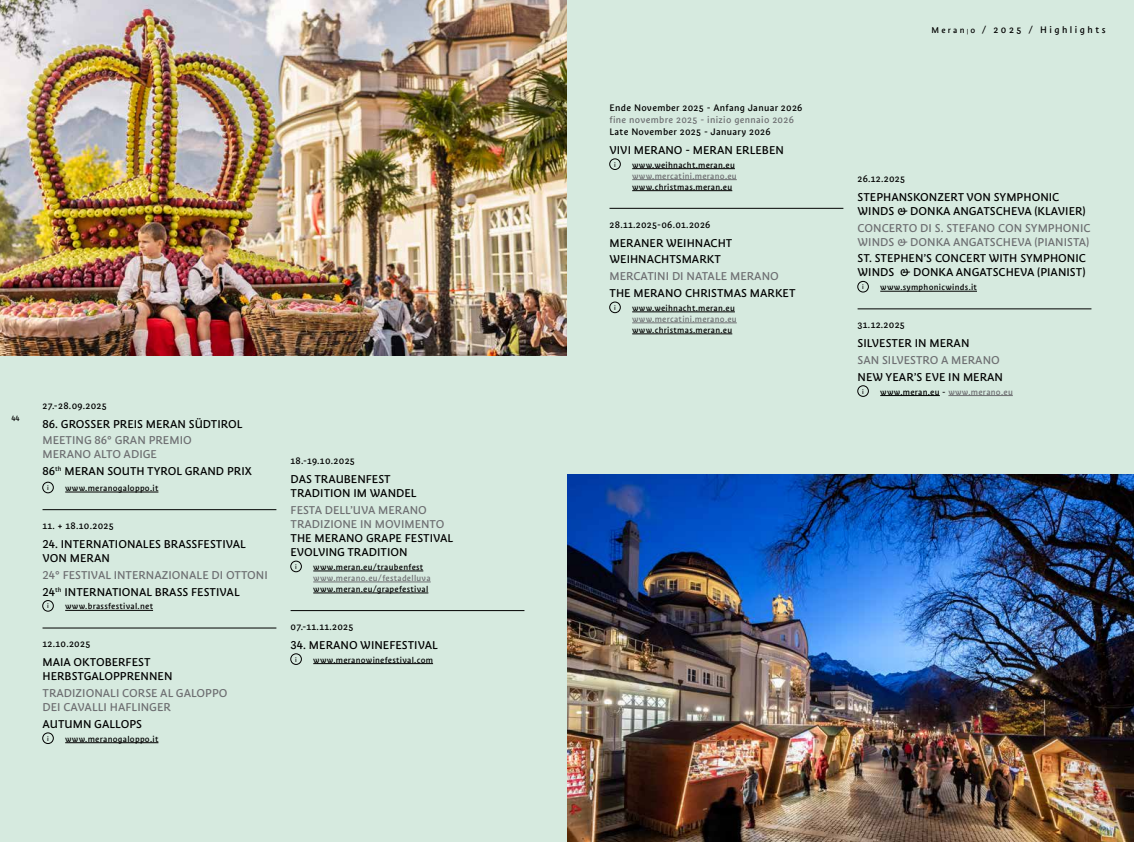
<style>
.page{position:relative;width:1134px;height:842px;background:#d6eadf}
.page>*{position:absolute;margin:0;border:0;box-sizing:border-box;transform-origin:0 0}
.t1{font:12px/14px "Suedtirol Next Merano";color:#000}
.t2{font:12px/14px "Suedtirol Next Merano";color:#6d6e71}
.t3{font:10px "Suedtirol Next Merano";letter-spacing:.03em;color:#000}
.t4{font:10px "Suedtirol Next Merano";letter-spacing:.03em;color:#6d6e71}
.t5{font:10px "Suedtirol Next Merano";letter-spacing:.25em;color:#000}
.t6{font:9px "Suedtirol Next Merano";letter-spacing:.03em;color:#000}
.t7{font:9px "Suedtirol Next Merano";letter-spacing:.03em;color:#6d6e71}
.t8{font:8px "Suedtirol Next Merano";color:#000}
.t9{font:6.8px "Suedtirol Next Merano";color:#000}
.s1{color:#000}
.s2{font-size:9px}
.s3{color:#6d6e71}
</style>
<div class="page">
<hr style="left:65px;top:492px;width:93px;height:1px;background:#000">
<hr style="left:65px;top:610px;width:88px;height:1px;background:#000">
<hr style="left:65px;top:742px;width:93px;height:1px;background:#000">
<div style="left:43px;top:482px;width:11px;height:11px;border:1px solid #000;border-radius:50%"></div>
<hr style="left:43px;top:509px;width:233px;height:1px;background:#000">
<div style="left:43px;top:600px;width:11px;height:11px;border:1px solid #000;border-radius:50%"></div>
<hr style="left:43px;top:628px;width:233px;height:1px;background:#000">
<div style="left:43px;top:733px;width:11px;height:11px;border:1px solid #000;border-radius:50%"></div>
<hr style="left:632px;top:168px;width:103px;height:1px;background:#000">
<hr style="left:632px;top:179px;width:105px;height:1px;background:#6d6e71">
<hr style="left:632px;top:190px;width:100px;height:1px;background:#000">
<hr style="left:632px;top:312px;width:103px;height:1px;background:#000">
<hr style="left:632px;top:323px;width:105px;height:1px;background:#6d6e71">
<hr style="left:632px;top:334px;width:100px;height:1px;background:#000">
<div style="left:609px;top:159px;width:11px;height:11px;border:1px solid #000;border-radius:50%"></div>
<hr style="left:609px;top:208px;width:234px;height:1px;background:#000">
<div style="left:609px;top:302px;width:11px;height:11px;border:1px solid #000;border-radius:50%"></div>
<hr style="left:880px;top:291px;width:97px;height:1px;background:#000">
<hr style="left:880px;top:395px;width:60px;height:1px;background:#000">
<hr style="left:948px;top:395px;width:65px;height:1px;background:#6d6e71">
<div style="left:857px;top:281px;width:11px;height:11px;border:1px solid #000;border-radius:50%"></div>
<hr style="left:857px;top:309px;width:234px;height:1px;background:#000">
<div style="left:857px;top:386px;width:11px;height:11px;border:1px solid #000;border-radius:50%"></div>
<hr style="left:313px;top:571px;width:110px;height:1px;background:#000">
<hr style="left:313px;top:582px;width:118px;height:1px;background:#6d6e71">
<hr style="left:313px;top:593px;width:115px;height:1px;background:#000">
<hr style="left:313px;top:663px;width:120px;height:1px;background:#000">
<div style="left:291px;top:561px;width:11px;height:11px;border:1px solid #000;border-radius:50%"></div>
<hr style="left:291px;top:610px;width:233px;height:1px;background:#000">
<div style="left:291px;top:654px;width:11px;height:11px;border:1px solid #000;border-radius:50%"></div>
<img style="left:0;top:0;width:567px;height:356px">
<img style="left:568px;top:474px;width:566px;height:368px">
<p class="t8" style="left:11px;top:414px;width:10px">44</p>
<p class="t3" style="left:43px;top:400px;width:66px">27.-28.09.2025</p>
<p class="t1" style="left:43px;top:416px;width:202px">86. GROSSER PREIS MERAN SÜDTIROL</p>
<p class="t2" style="left:43px;top:433px;width:151px">MEETING 86° GRAN PREMIO<br>MERANO ALTO ADIGE</p>
<p class="t1" style="left:43px;top:464px;width:211px">86<sup>th</sup> MERAN SOUTH TYROL GRAND PRIX</p>
<p class="t9" style="left:47px;top:484px;width:3px">i</p>
<p class="t6" style="left:65px;top:483px;width:95px">www.meranogaloppo.it</p>
<p class="t3" style="left:43px;top:520px;width:73px">11. + 18.10.2025</p>
<p class="t1" style="left:43px;top:537px;width:205px">24. INTERNATIONALES BRASSFESTIVAL<br>VON MERAN</p>
<p class="t2" style="left:43px;top:566px;width:227px;line-height:16.8px">24° FESTIVAL INTERNAZIONALE DI OTTONI<br><span class="s1">24</span><sup>th</sup> <span class="s1">INTERNATIONAL BRASS FESTIVAL</span></p>
<p class="t9" style="left:47px;top:602px;width:3px">i</p>
<p class="t6" style="left:65px;top:601px;width:89px">www.brassfestival.net</p>
<p class="t3" style="left:43px;top:638px;width:49px">12.10.2025</p>
<p class="t1" style="left:43px;top:655px;width:131px">MAIA OKTOBERFEST<br>HERBSTGALOPPRENNEN</p>
<p class="t2" style="left:43px;top:686px;width:187px">TRADIZIONALI CORSE AL GALOPPO<br>DEI CAVALLI HAFLINGER</p>
<p class="t1" style="left:43px;top:717px;width:101px">AUTUMN GALLOPS</p>
<p class="t9" style="left:47px;top:735px;width:3px">i</p>
<p class="t6" style="left:65px;top:734px;width:95px">www.meranogaloppo.it</p>
<p class="t3" style="left:291px;top:455px;width:66px">18.-19.10.2025</p>
<p class="t1" style="left:291px;top:472px;width:128px">DAS TRAUBENFEST<br>TRADITION IM WANDEL</p>
<p class="t2" style="left:291px;top:503px;width:155px">FESTA DELL’UVA MERANO<br>TRADIZIONE IN MOVIMENTO</p>
<p class="t1" style="left:291px;top:531px;width:164px">THE MERANO GRAPE FESTIVAL<br>EVOLVING TRADITION</p>
<p class="t9" style="left:295px;top:563px;width:3px">i</p>
<p class="t6" style="left:313px;top:562px;width:112px">www.meran.eu/traubenfest</p>
<p class="t7" style="left:313px;top:573px;width:119px">www.merano.eu/festadelluva</p>
<p class="t6" style="left:313px;top:584px;width:117px">www.meran.eu/grapefestival</p>
<p class="t3" style="left:291px;top:621px;width:64px">07.-11.11.2025</p>
<p class="t1" style="left:291px;top:638px;width:149px">34. MERANO WINEFESTIVAL</p>
<p class="t9" style="left:295px;top:655px;width:3px">i</p>
<p class="t6" style="left:313px;top:654px;width:121px">www.meranowinefestival.com</p>
<p class="t3" style="left:609px;top:102px;width:194px">Ende November 2025 - Anfang Januar 2026</p>
<p class="t4" style="left:609px;top:114px;width:186px">fine novembre 2025 - inizio gennaio 2026</p>
<p class="t3" style="left:609px;top:126px;width:163px">Late November 2025 - January 2026</p>
<p class="t1" style="left:609px;top:143px;width:176px">VIVI MERANO - MERAN ERLEBEN</p>
<p class="t9" style="left:614px;top:161px;width:3px">i</p>
<p class="t6" style="left:632px;top:160px;width:104px">www.weihnacht.meran.eu</p>
<p class="t7" style="left:632px;top:171px;width:106px">www.mercatini.merano.eu</p>
<p class="t6" style="left:632px;top:182px;width:102px">www.christmas.meran.eu</p>
<p class="t3" style="left:609px;top:219px;width:102px">28.11.2025-06.01.2026</p>
<p class="t1" style="left:609px;top:234px;width:124px;line-height:16.8px">MERANER WEIHNACHT<br>WEIHNACHTSMARKT</p>
<p class="t2" style="left:609px;top:269px;width:171px">MERCATINI DI NATALE MERANO</p>
<p class="t1" style="left:609px;top:286px;width:188px">THE MERANO CHRISTMAS MARKET</p>
<p class="t9" style="left:614px;top:304px;width:3px">i</p>
<p class="t6" style="left:632px;top:303px;width:104px">www.weihnacht.meran.eu</p>
<p class="t7" style="left:632px;top:314px;width:106px">www.mercatini.merano.eu</p>
<p class="t6" style="left:632px;top:325px;width:102px">www.christmas.meran.eu</p>
<p class="t5" style="left:931px;top:24px;width:176px"><span class="s2">Meran</span><sub>|</sub><span class="s2">o</span> / 2025 / Highlights</p>
<p class="t3" style="left:857px;top:173px;width:49px">26.12.2025</p>
<p class="t1" style="left:857px;top:190px;width:230px">STEPHANSKONZERT VON SYMPHONIC<br>WINDS &amp; DONKA ANGATSCHEVA (KLAVIER)</p>
<p class="t2" style="left:857px;top:221px;width:235px">CONCERTO DI S. STEFANO CON SYMPHONIC<br>WINDS &amp; DONKA ANGATSCHEVA (PIANISTA)</p>
<p class="t1" style="left:857px;top:251px;width:230px">ST. STEPHEN’S CONCERT WITH SYMPHONIC<br>WINDS &amp; DONKA ANGATSCHEVA (PIANIST)</p>
<p class="t9" style="left:862px;top:283px;width:3px">i</p>
<p class="t6" style="left:880px;top:282px;width:98px">www.symphonicwinds.it</p>
<p class="t3" style="left:857px;top:319px;width:49px">31.12.2025</p>
<p class="t1" style="left:857px;top:336px;width:113px">SILVESTER IN MERAN</p>
<p class="t2" style="left:857px;top:353px;width:144px">SAN SILVESTRO A MERANO</p>
<p class="t1" style="left:857px;top:370px;width:147px">NEW YEAR’S EVE IN MERAN</p>
<p class="t9" style="left:862px;top:387px;width:3px">i</p>
<p class="t6" style="left:880px;top:386px;width:134px">www.meran.eu - <span class="s3">www.merano.eu</span></p>
</div>
